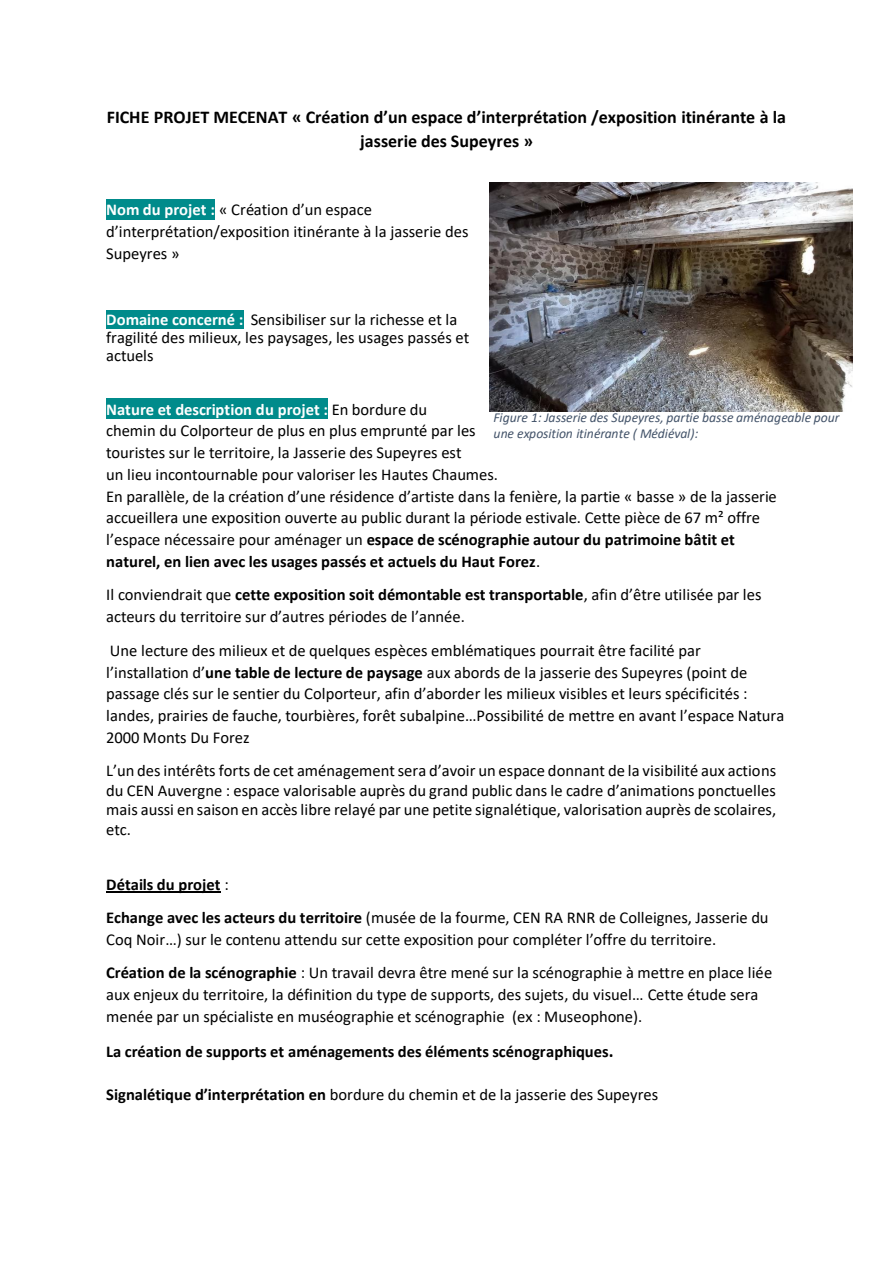
<style>
.page{position:relative;width:893px;height:1263px;background:#fff}
.page>*{position:absolute;margin:0;border:0;box-sizing:border-box;transform-origin:0 0}
.t1{font:700 18px/24.2px "Calibri";color:#000;text-align:center}
.t2{font:16.5px/21.8px "Calibri";color:#000}
.t3{font:700 16.5px "Calibri";color:#000}
.t4{font:italic 13.65px/16.5px "Calibri";letter-spacing:-.005em;color:#44546a}
.s1{font-weight:700;color:#fff}
.s2{font-weight:700}
.s3{font-weight:400}
.s4{font-size:18px}
</style>
<div class="page">
<div style="left:106px;top:200px;width:109px;height:20px;background:#008b8b"></div>
<div style="left:106px;top:310px;width:137px;height:19px;background:#008b8b"></div>
<div style="left:106px;top:399px;width:222px;height:20px;background:#008b8b"></div>
<hr style="left:106px;top:891px;width:115px;height:1px;background:#000">
<img style="left:490px;top:183px;width:362px;height:228px">
<p class="t1" style="left:107px;top:107px;width:680px">FICHE PROJET MECENAT « Création d’un espace d’interprétation /exposition itinérante à la jasserie des Supeyres »</p>
<p class="t2" style="left:106px;top:200px;width:364px"><span class="s1">Nom du projet :</span> « Création d’un espace d’interprétation/exposition itinérante à la jasserie des<br>Supeyres »</p>
<p class="t2" style="left:106px;top:312px;width:365px;line-height:18.1px"><span class="s1">Domaine concerné :</span> Sensibiliser sur la richesse et la fragilité des milieux, les paysages, les usages passés et actuels</p>
<p class="t2" style="left:106px;top:399px;width:672px"><span class="s1">Nature et description du projet :</span> En bordure du<br>chemin du Colporteur de plus en plus emprunté par les<br>touristes sur le territoire, la Jasserie des Supeyres est<br>un lieu incontournable pour valoriser les Hautes Chaumes.<br>En parallèle, de la création d’une résidence d’artiste dans la fenière, la partie « basse » de la jasserie accueillera une exposition ouverte au public durant la période estivale. Cette pièce de 67 m² offre l’espace nécessaire pour aménager un <span class="s2">espace de scénographie autour du patrimoine bâtit et naturel, en lien avec les usages passés et actuels du Haut Forez</span>.</p>
<p class="t2" style="left:106px;top:585px;width:657px">Il conviendrait que <span class="s2">cette exposition soit démontable est transportable</span>, afin d’être utilisée par les acteurs du territoire sur d’autres périodes de l’année.</p>
<p class="t2" style="left:106px;top:641px;width:679px">Une lecture des milieux et de quelques espèces emblématiques pourrait être facilité par<br>l’installation d’<span class="s2">une table de lecture de paysage</span> aux abords de la jasserie des Supeyres (point de passage clés sur le sentier du Colporteur, afin d’aborder les milieux visibles et leurs spécificités : landes, prairies de fauche, tourbières, forêt subalpine…Possibilité de mettre en avant l’espace Natura 2000 Monts Du Forez</p>
<p class="t2" style="left:106px;top:762px;width:671px;line-height:19.6px;text-align:justify">L’un des intérêts forts de cet aménagement sera d’avoir un espace donnant de la visibilité aux actions du CEN Auvergne : espace valorisable auprès du grand public dans le cadre d’animations ponctuelles mais aussi en saison en accès libre relayé par une petite signalétique, valorisation auprès de scolaires, etc.</p>
<p class="t4" style="left:493px;top:410px;width:348px">Figure 1: Jasserie des Supeyres, partie basse aménageable pour une exposition itinérante ( Médiéval):</p>
<p class="t3" style="left:106px;top:877px;width:124px">Détails du projet <span class="s3">:</span></p>
<p class="t2" style="left:106px;top:908px;width:664px"><span class="s2">Echange avec les acteurs du territoire</span> (musée de la fourme, CEN RA RNR de Colleignes, Jasserie du<br>Coq Noir…) sur le contenu attendu sur cette exposition pour compléter l’offre du territoire.</p>
<p class="t2" style="left:106px;top:963px;width:667px"><span class="s2">Création de la scénographie</span> : Un travail devra être mené sur la scénographie à mettre en place liée aux enjeux du territoire, la définition du type de supports, des sujets, du visuel… Cette étude sera menée par un spécialiste en muséographie et scénographie (ex : Museophone).</p>
<p class="t3" style="left:106px;top:1045px;width:509px">La création de supports et aménagements des éléments scénographiques<span class="s4">.</span></p>
<p class="t2" style="left:106px;top:1085px;width:553px"><span class="s2">Signalétique d’interprétation en</span> bordure du chemin et de la jasserie des Supeyres</p>
</div>
